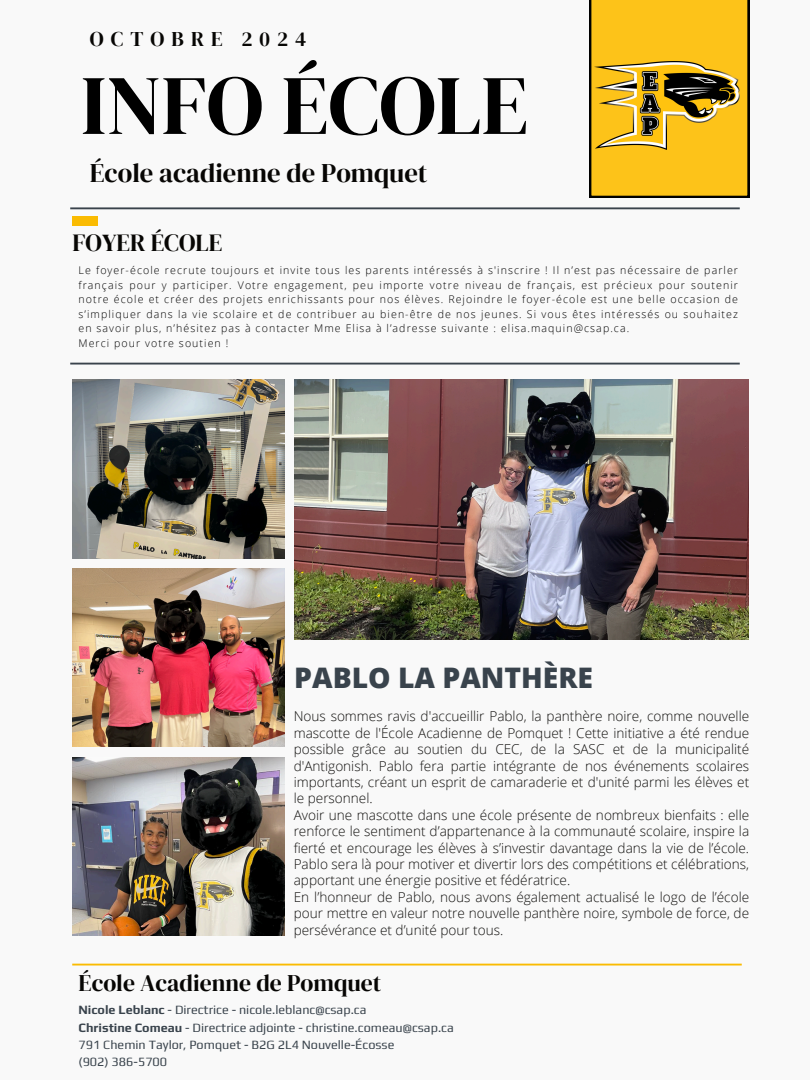
<style>
.page{position:relative;width:810px;height:1080px;background:#f9f9f9}
.page>*{position:absolute;margin:0;border:0;box-sizing:border-box;transform-origin:0 0}
.t1{font:84.38px "DM Serif Display";color:#000}
.t2{font:800 28.31px "Open Sans";color:#39434c}
.t3{font:26.69px "DM Serif Display";color:#070604}
.t4{font:24.44px "DM Serif Display";color:#070604}
.t5{font:23.69px "DM Serif Display";color:#070604}
.t6{font:20.75px "DM Serif Display";letter-spacing:.34em;color:#070604}
.t7{font:300 13.62px/16.4px "Open Sans";color:#100f0d;text-align:justify}
.t8{font:12.56px "Play";color:#39434c}
.t9{font:300 10.62px/14.5px "Open Sans";letter-spacing:.1em;color:#000;text-align:justify}
.s1{font-weight:700}
</style>
<div class="page">
<hr style="left:70px;top:207px;width:670px;height:2px;background:#39434c">
<div style="left:72px;top:216px;width:25px;height:10px;background:#fabb02"></div>
<hr style="left:70px;top:363px;width:670px;height:2px;background:#39434c">
<hr style="left:72px;top:964px;width:670px;height:2px;background:#fabb02">
<img style="left:294px;top:380px;width:455px;height:260px">
<img style="left:72px;top:380px;width:213px;height:178px">
<img style="left:72px;top:757px;width:213px;height:178px">
<img style="left:72px;top:569px;width:213px;height:178px">
<div style="left:590px;top:0;width:159px;height:198px;background:#fdc319"></div>
<img style="left:594px;top:61px;width:145px;height:88px">
<h3 class="t6" style="left:90px;top:24px;width:218px">OCTOBRE 2024</h3>
<h1 class="t1" style="left:81px;top:46px;width:449px">INFO ÉCOLE</h1>
<p class="t3" style="left:90px;top:155px;width:339px">École acadienne de Pomquet</p>
<p class="t4" style="left:73px;top:225px;width:151px">FOYER ÉCOLE</p>
<h2 class="t9" style="left:79px;top:263px;width:661px">Le foyer-école recrute toujours et invite tous les parents intéressés à s'inscrire ! Il n’est pas nécessaire de parler français pour y participer. Votre engagement, peu importe votre niveau de français, est précieux pour soutenir notre école et créer des projets enrichissants pour nos élèves. Rejoindre le foyer-école est une belle occasion de s’impliquer dans la vie scolaire et de contribuer au bien-être de nos jeunes. Si vous êtes intéressés ou souhaitez en savoir plus, n’hésitez pas à contacter Mme Elisa à l’adresse suivante : elisa.maquin@csap.ca.</h2>
<p class="t9" style="left:79px;top:336px;width:151px">Merci pour votre soutien !</p>
<p class="t2" style="left:294px;top:658px;width:300px">PABLO LA PANTHÈRE</p>
<p class="t7" style="left:294px;top:708px;width:457px">Nous sommes ravis d'accueillir Pablo, la panthère noire, comme nouvelle mascotte de l'École Acadienne de Pomquet ! Cette initiative a été rendue possible grâce au soutien du CEC, de la SASC et de la municipalité d'Antigonish. Pablo fera partie intégrante de nos événements scolaires importants, créant un esprit de camaraderie et d'unité parmi les élèves et le personnel.</p>
<p class="t7" style="left:294px;top:806px;width:457px">Avoir une mascotte dans une école présente de nombreux bienfaits : elle renforce le sentiment d’appartenance à la communauté scolaire, inspire la fierté et encourage les élèves à s’investir davantage dans la vie de l’école.<br>Pablo sera là pour motiver et divertir lors des compétitions et célébrations, apportant une énergie positive et fédératrice.</p>
<p class="t7" style="left:294px;top:888px;width:457px">En l’honneur de Pablo, nous avons également actualisé le logo de l’école pour mettre en valeur notre nouvelle panthère noire, symbole de force, de persévérance et d’unité pour tous.</p>
<h6 class="t5" style="left:79px;top:966px;width:304px">École Acadienne de Pomquet</h6>
<h4 class="t8" style="left:79px;top:1002px;width:289px"><span class="s1">Nicole Leblanc</span> - Directrice - nicole.leblanc@csap.ca</h4>
<p class="t8" style="left:79px;top:1020px;width:377px"><span class="s1">Christine Comeau</span> - Directrice adjointe - christine.comeau@csap.ca</p>
<p class="t8" style="left:79px;top:1037px;width:317px">791 Chemin Taylor, Pomquet - B2G 2L4 Nouvelle-Écosse</p>
<p class="t8" style="left:79px;top:1054px;width:90px">(902) 386-5700</p>
</div>
